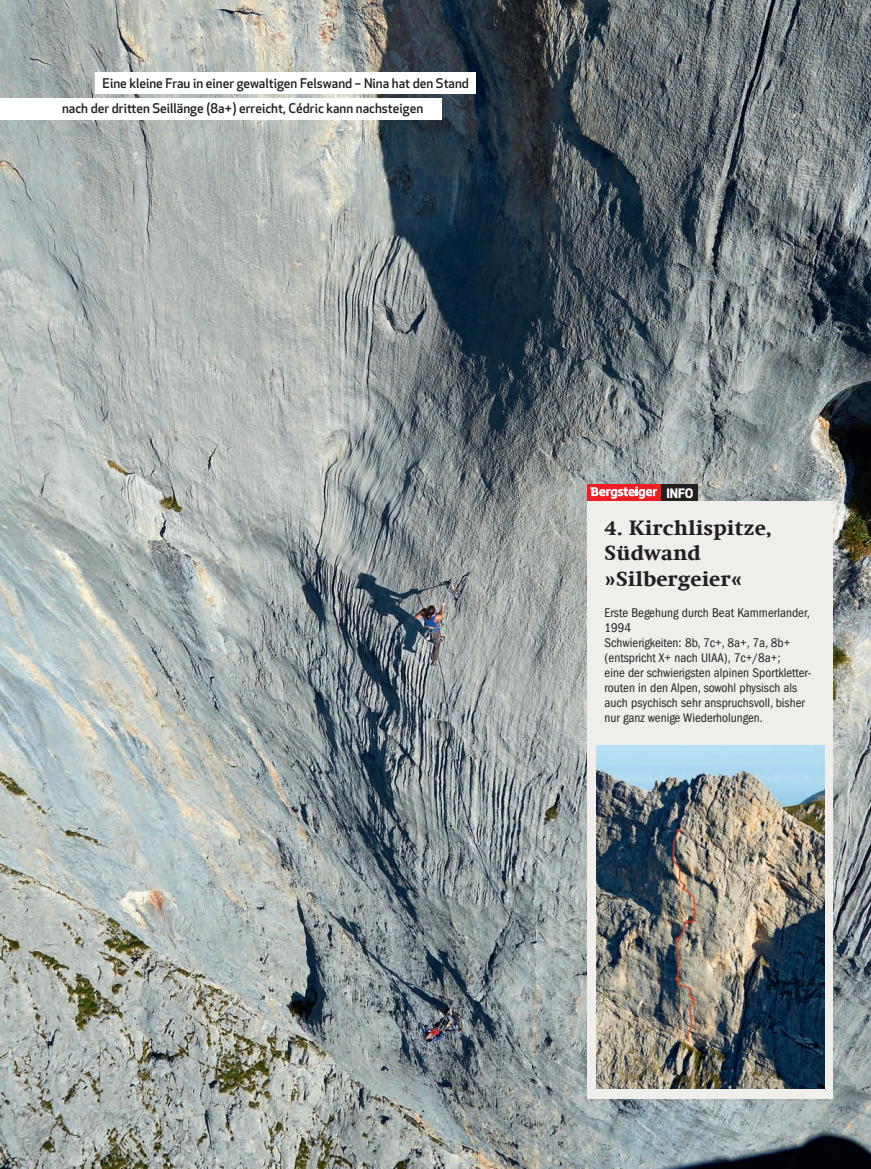
<style>
.page{position:relative;width:871px;height:1169px;background:#fff}
.page>*{position:absolute;margin:0;border:0;box-sizing:border-box;transform-origin:0 0}
._31_Kasten_Headline{font:800 21px/25.2px "Swift Com";color:#231f20}
._32_Kastentext{font:condensed 13.05px/15px "Franklin Gothic LT";color:#231f20}
._21_Bildunterschrift{font:500 13.05px "Apex New";color:#231f20}
._34_Kasten_Rubrik{font:700 12.75px "Apex New";color:#fff}
</style>
<div class="page">
<img style="left:0;top:0;width:871px;height:1169px">
<div style="left:587px;top:501px;width:246px;height:597px;background:#f0eeea"></div>
<div style="left:587px;top:485px;width:73px;height:16px;background:#ee1d23"></div>
<svg style="left:590px;top:486px;width:67px;height:13px"></svg>
<div style="left:661px;top:485px;width:37px;height:16px;background:#231f20"></div>
<img style="left:596px;top:745px;width:228px;height:343px">
<div style="left:0;top:98px;width:442px;height:21px;background:#fff"></div>
<div style="left:96px;top:73px;width:380px;height:21px;background:#fff"></div>
<p class="_21_Bildunterschrift" style="left:103px;top:75px;width:368px">Eine kleine Frau in einer gewaltigen Felswand – Nina hat den Stand</p>
<p class="_21_Bildunterschrift" style="left:62px;top:99px;width:363px">nach der dritten Seillänge (8a+) erreicht, Cédric kann nachsteigen</p>
<p class="_34_Kasten_Rubrik" style="left:666px;top:484px;width:29px">INFO</p>
<p class="_31_Kasten_Headline" style="left:604px;top:515px;width:169px">4. Kirchlispitze,<br>Südwand</p>
<p class="_31_Kasten_Headline" style="left:604px;top:565px;width:139px">»Silbergeier«</p>
<p class="_32_Kastentext" style="left:604px;top:606px;width:207px">Erste Begehung durch Beat Kammerlander,<br>1994</p>
<p class="_32_Kastentext" style="left:604px;top:636px;width:187px">Schwierigkeiten: 8b, 7c+, 8a+, 7a, 8b+ (entspricht X+ nach UIAA), 7c+/8a+;</p>
<p class="_32_Kastentext" style="left:604px;top:666px;width:209px">eine der schwierigsten alpinen Sportkletter&shy;routen in den Alpen, sowohl physisch als auch psychisch sehr anspruchsvoll, bisher nur ganz wenige Wiederholungen.</p>
</div>
